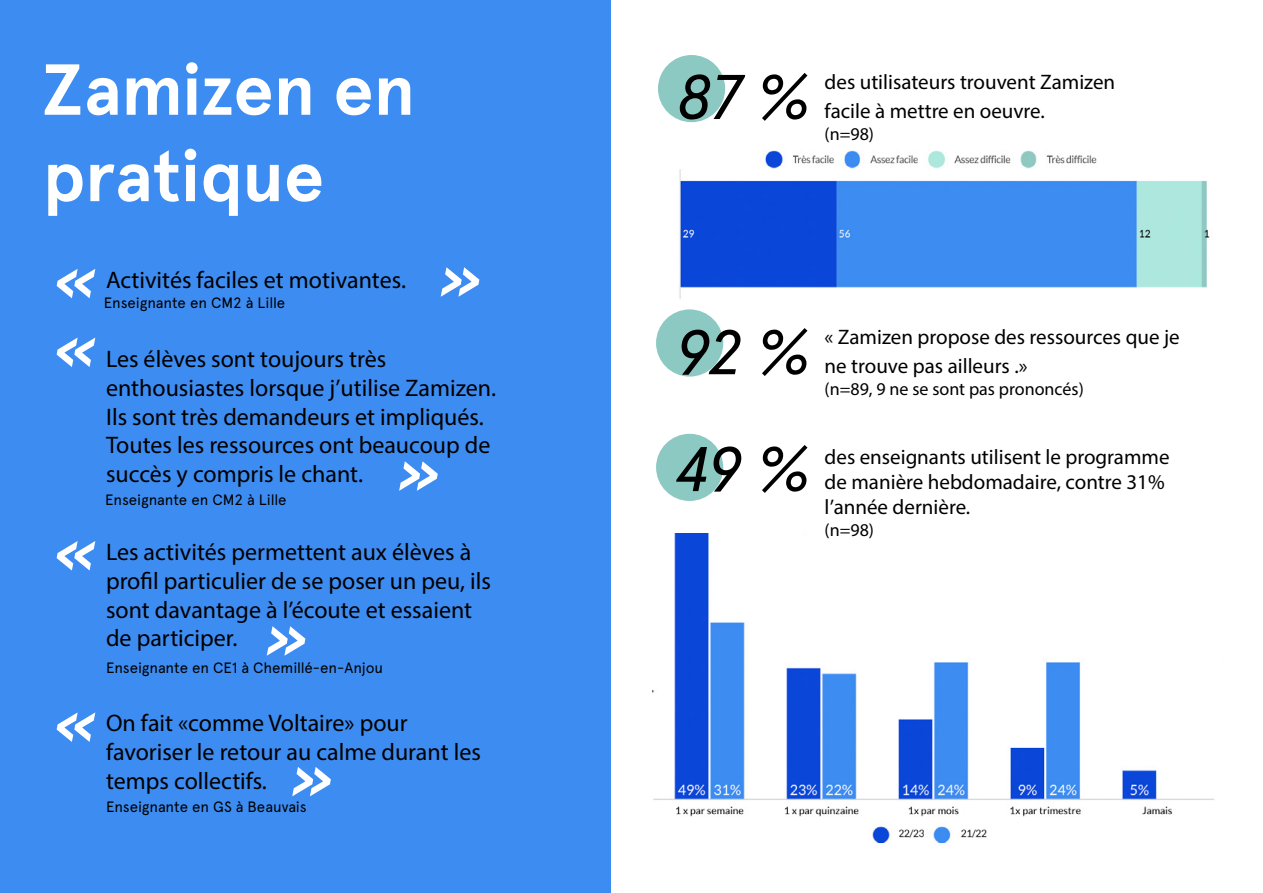
<style>
.page{position:relative;width:1263px;height:893px;background:#fff}
.page>*{position:absolute;margin:0;border:0;box-sizing:border-box;transform-origin:0 0}
.t1{font:700 72px/86.4px "Apercu";letter-spacing:-.005em;color:#fff}
.t2{font:italic 63px "Apercu";color:#000}
.t3{font:italic 700 57px "Apercu";color:#fff}
.t4{font:24px/28.8px "Myriad Pro";color:#000}
.t5{font:21px/28.8px "Myriad Pro";color:#000}
.t6{font:18px "Myriad Pro";color:#000}
.t7{font:15px "Apercu";letter-spacing:-.005em;color:#000}
</style>
<div class="page">
<div style="left:658px;top:55px;width:67px;height:67px;background:#8dc9c3;border-radius:50%"></div>
<div style="left:656px;top:434px;width:67px;height:67px;background:#8dc9c3;border-radius:50%"></div>
<div style="left:656px;top:309px;width:67px;height:68px;background:#8dc9c3;border-radius:50%"></div>
<div style="left:0;top:0;width:610px;height:893px;background:#3d8cf1"></div>
<img style="left:679px;top:150px;width:531px;height:149px">
<img style="left:653px;top:533px;width:562px;height:311px">
<h1 class="t1" style="left:43px;top:47px;width:374px">Zamizen en pratique</h1>
<h3 class="t3" style="left:55px;top:247px;width:43px">«</h3>
<p class="t4" style="left:106px;top:265px;width:301px">Activités faciles et motivantes.</p>
<h3 class="t3" style="left:440px;top:245px;width:43px">»</h3>
<p class="t7" style="left:104px;top:293px;width:183px">Enseignante en CM2 à Lille</p>
<h3 class="t3" style="left:55px;top:316px;width:43px">«</h3>
<p class="t4" style="left:106px;top:344px;width:392px">Les élèves sont toujours très enthousiastes lorsque j’utilise Zamizen.<br>Ils sont très demandeurs et impliqués.<br>Toutes les ressources ont beaucoup de succès y compris le chant.</p>
<h3 class="t3" style="left:398px;top:439px;width:43px">»</h3>
<p class="t7" style="left:105px;top:490px;width:183px">Enseignante en CM2 à Lille</p>
<h3 class="t3" style="left:55px;top:519px;width:43px">«</h3>
<p class="t4" style="left:106px;top:537px;width:386px">Les activités permettent aux élèves à profil particulier de se poser un peu, ils sont davantage à l’écoute et essaient de participer.</p>
<h3 class="t3" style="left:266px;top:604px;width:43px">»</h3>
<p class="t7" style="left:106px;top:658px;width:279px">Enseignante en CE1 à Chemillé-en-Anjou</p>
<h3 class="t3" style="left:55px;top:690px;width:43px">«</h3>
<p class="t4" style="left:106px;top:708px;width:376px">On fait «comme Voltaire» pour favoriser le retour au calme durant les temps collectifs.</p>
<h3 class="t3" style="left:292px;top:745px;width:43px">»</h3>
<p class="t7" style="left:106px;top:798px;width:202px">Enseignante en GS à Beauvais</p>
<h2 class="t2" style="left:678px;top:59px;width:137px">87 %</h2>
<p class="t5" style="left:825px;top:68px;width:292px">des utilisateurs trouvent Zamizen facile à mettre en oeuvre.</p>
<p class="t6" style="left:825px;top:123px;width:51px">(n=98)</p>
<h2 class="t2" style="left:676px;top:314px;width:138px">92 %</h2>
<p class="t5" style="left:825px;top:323px;width:357px">« Zamizen propose des ressources que je ne trouve pas ailleurs .»</p>
<p class="t6" style="left:825px;top:378px;width:261px">(n=89, 9 ne se sont pas prononcés)</p>
<h2 class="t2" style="left:675px;top:431px;width:139px">49 %</h2>
<p class="t5" style="left:825px;top:444px;width:346px;line-height:25.2px">des enseignants utilisent le programme de manière hebdomadaire, contre 31% l’année dernière.</p>
<p class="t6" style="left:825px;top:519px;width:51px">(n=98)</p>
</div>
